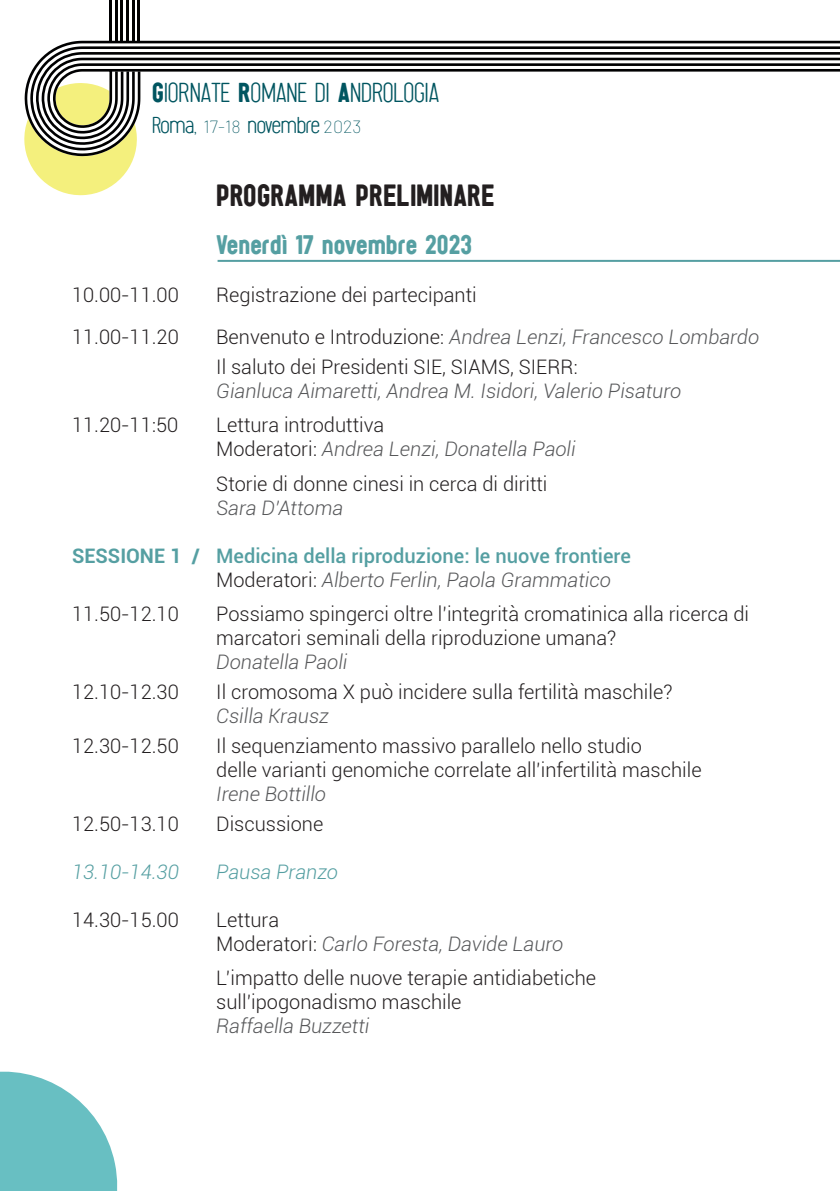
<style>
.page{position:relative;width:840px;height:1191px;background:#fff}
.page>*{position:absolute;margin:0;border:0;box-sizing:border-box;transform-origin:0 0}
.t1{font:32px "Sugo";color:#231f20}
.t2{font:200 28.6px "Sugo";color:#005560}
.t3{font:28px "Sugo";color:#559fa2}
.t4{font:200 24px "Sugo";letter-spacing:-.015em;color:#005560}
.t5{font:300 20px/24px "Roboto";color:#231f20}
.t6{font:italic 300 20px/24px "Roboto";color:#57585a}
.t7{font:500 20px/24px "Roboto";color:#559fa2}
.t8{font:italic 300 20px "Roboto";color:#559fa2}
.s1{font-weight:400}
.s2{font-family:"Barlow";font-weight:100;font-size:18px}
.s3{font-style:italic;color:#57585a}
.s4{font-weight:700}
.s5{font-weight:300;color:#231f20}
.s6{font-weight:300;font-style:italic;color:#57585a}
.s7{font-style:normal;color:#231f20}
</style>
<div class="page">
<svg style="left:0;top:1071px;width:118px;height:120px"></svg>
<svg style="left:27px;top:24px;width:299px;height:172px"></svg>
<svg style="left:24px;top:41px;width:815px;height:115px"></svg>
<svg style="left:30px;top:46px;width:809px;height:104px"></svg>
<svg style="left:36px;top:52px;width:803px;height:93px"></svg>
<svg style="left:41px;top:58px;width:798px;height:81px"></svg>
<svg style="left:47px;top:63px;width:792px;height:71px"></svg>
<svg style="left:53px;top:69px;width:786px;height:59px"></svg>
<hr style="left:137px;top:0;width:3px;height:41px;background:#000001">
<hr style="left:132px;top:0;width:2px;height:41px;background:#000001">
<hr style="left:126px;top:0;width:3px;height:41px;background:#000001">
<hr style="left:120px;top:0;width:3px;height:41px;background:#000001">
<hr style="left:115px;top:0;width:2px;height:41px;background:#000001">
<hr style="left:109px;top:0;width:3px;height:41px;background:#000001">
<hr style="left:217px;top:260px;width:622px;height:2px;background:#559fa2">
<h2 class="t2" style="left:152px;top:76px;width:289px"><span class="s1">G</span>IORNATE <span class="s1">R</span>OMANE DI <span class="s1">A</span>NDROLOGIA</h2>
<p class="t4" style="left:152px;top:111px;width:211px">Roma, <span class="s2">17-18</span> novembre <span class="s2">2023</span></p>
<h1 class="t1" style="left:216px;top:176px;width:280px">PROGRAMMA PRELIMINARE</h1>
<h3 class="t3" style="left:216px;top:228px;width:257px">Venerdì 17 novembre 2023</h3>
<p class="t5" style="left:72px;top:283px;width:108px">10.00-11.00</p>
<p class="t5" style="left:216px;top:283px;width:262px">Registrazione dei partecipanti</p>
<p class="t5" style="left:72px;top:325px;width:108px">11.00-11.20</p>
<p class="t5" style="left:216px;top:322px;width:544px;line-height:30px">Benvenuto e Introduzione: <span class="s3">Andrea Lenzi, Francesco Lombardo<br></span>Il saluto dei Presidenti SIE, SIAMS, SIERR:</p>
<p class="t6" style="left:216px;top:379px;width:466px">Gianluca Aimaretti, Andrea M. Isidori, Valerio Pisaturo</p>
<p class="t5" style="left:72px;top:413px;width:108px">11.20-11:50</p>
<p class="t5" style="left:216px;top:413px;width:361px">Lettura introduttiva<br>Moderatori: <span class="s3">Andrea Lenzi, Donatella Paoli</span></p>
<p class="t5" style="left:216px;top:471px;width:332px">Storie di donne cinesi in cerca di diritti</p>
<p class="t6" style="left:216px;top:495px;width:128px">Sara D’Attoma</p>
<p class="t7" style="left:216px;top:542px;width:416px;text-indent:-144px"><span class="s4">SESSIONE 1 /</span> Medicina della riproduzione: le nuove frontiere<br><span class="s5">Moderatori:</span> <span class="s6">Alberto Ferlin, Paola Grammatico</span></p>
<p class="t5" style="left:72px;top:601px;width:108px">11.50-12.10</p>
<p class="t5" style="left:216px;top:601px;width:534px">Possiamo spingerci oltre l’integrità cromatinica alla ricerca di marcatori seminali della riproduzione umana?</p>
<p class="t6" style="left:216px;top:649px;width:133px">Donatella Paoli</p>
<p class="t5" style="left:72px;top:679px;width:108px">12.10-12.30</p>
<p class="t5" style="left:216px;top:679px;width:457px">Il cromosoma X può incidere sulla fertilità maschile?</p>
<p class="t6" style="left:216px;top:703px;width:114px">Csilla Krausz</p>
<p class="t5" style="left:72px;top:733px;width:108px">12.30-12.50</p>
<p class="t5" style="left:216px;top:733px;width:486px">Il sequenziamento massivo parallelo nello studio<br>delle varianti genomiche correlate all’infertilità maschile</p>
<p class="t6" style="left:216px;top:781px;width:111px">Irene Bottillo</p>
<p class="t5" style="left:72px;top:811px;width:108px">12.50-13.10</p>
<p class="t5" style="left:216px;top:811px;width:109px">Discussione</p>
<p class="t8" style="left:72px;top:857px;width:108px">13.10-14.30</p>
<p class="t8" style="left:216px;top:857px;width:123px">Pausa Pranzo</p>
<p class="t5" style="left:72px;top:907px;width:108px">14.30-15.00</p>
<p class="t6" style="left:216px;top:907px;width:348px"><span class="s7">Lettura<br>Moderatori:</span> Carlo Foresta, Davide Lauro</p>
<p class="t5" style="left:216px;top:965px;width:381px">L’impatto delle nuove terapie antidiabetiche sull’ipogonadismo maschile</p>
<p class="t6" style="left:216px;top:1013px;width:154px">Raffaella Buzzetti</p>
</div>
